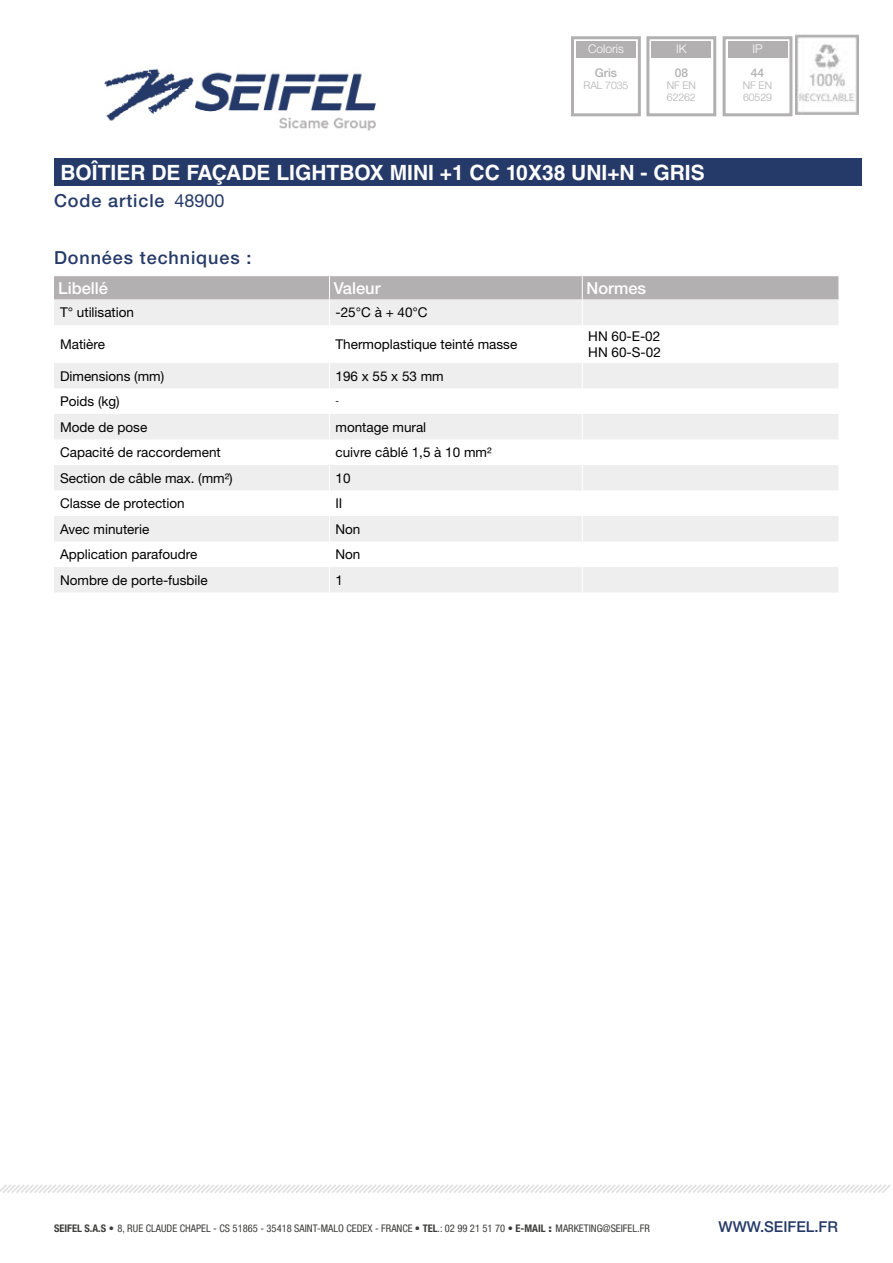
<style>
.page{position:relative;width:893px;height:1263px;background:#fff}
.page>*{position:absolute;margin:0;border:0;box-sizing:border-box;transform-origin:0 0}
.t1{font:700 21px "Helvetica LT Std";color:#fff}
.t2{font:500 18px "Helvetica Neue LT Std";letter-spacing:.05em;color:#253a68}
.t3{font:18px "Helvetica Neue LT Std";color:#253a68}
.t4{font:500 16.5px "Helvetica Neue LT Std";color:#fff}
.t5{font:500 15px "Helvetica Neue LT Std";color:#253a68}
.t6{font:13.5px/16.2px "Helvetica Neue LT Std";color:#000}
.t7{font:300 12px "Helvetica Neue LT Std";color:#fff}
.t8{font:500 12px "Helvetica Neue LT Std";color:#b2b0b0}
.t9{font:condensed 10.5px "Helvetica Neue LT Std";color:#3c3c3b}
.t10{font:300 10.5px/12px "Helvetica Neue LT Std";letter-spacing:-.01em;color:#b2b0b0}
.t11{font:9px "Helvetica Neue LT Std";color:#000}
.s1{font-weight:700}
.s2{font-weight:900;font-stretch:normal}
</style>
<div class="page">
<img style="left:104px;top:68px;width:272px;height:63px">
<svg style="left:0;top:1184px;width:891px;height:9px"></svg>
<div style="left:54px;top:158px;width:807px;height:28px;background:#253a68"></div>
<img style="left:796px;top:35px;width:63px;height:80px">
<div style="left:576px;top:41px;width:60px;height:17px;background:#b2b0b0"></div>
<div style="left:571px;top:36px;width:70px;height:80px;border:3px solid #b2b0b0"></div>
<div style="left:652px;top:41px;width:59px;height:17px;background:#b2b0b0"></div>
<div style="left:646px;top:36px;width:70px;height:80px;border:3px solid #b2b0b0"></div>
<div style="left:728px;top:41px;width:59px;height:17px;background:#b2b0b0"></div>
<div style="left:723px;top:36px;width:69px;height:80px;border:3px solid #b2b0b0"></div>
<svg style="left:54px;top:363px;width:784px;height:229px;fill:#efeeef"></svg>
<svg style="left:329px;top:363px;width:1px;height:229px"></svg>
<svg style="left:582px;top:363px;width:1px;height:229px"></svg>
<svg style="left:54px;top:276px;width:785px;height:49px;background:#d2d0d1"></svg>
<p class="t7" style="left:588px;top:41px;width:37px">Coloris</p>
<p class="t8" style="left:595px;top:66px;width:24px">Gris</p>
<p class="t10" style="left:583px;top:79px;width:46px">RAL 7035</p>
<p class="t7" style="left:676px;top:41px;width:12px">IK</p>
<p class="t8" style="left:675px;top:66px;width:15px">08</p>
<p class="t10" style="left:667px;top:79px;width:31px">NF EN<br>62262</p>
<h1 class="t1" style="left:60px;top:160px;width:646px">BOÎTIER DE FAÇADE LIGHTBOX MINI +1 CC 10X38 UNI+N - GRIS</h1>
<h2 class="t3" style="left:174px;top:190px;width:52px">48900</h2>
<h2 class="t2" style="left:54px;top:190px;width:112px">Code article</h2>
<h2 class="t2" style="left:54px;top:247px;width:199px">Données techniques :</h2>
<p class="t4" style="left:58px;top:278px;width:51px">Libellé</p>
<p class="t4" style="left:334px;top:278px;width:48px">Valeur</p>
<p class="t4" style="left:586px;top:278px;width:61px">Normes</p>
<p class="t6" style="left:60px;top:304px;width:76px">T° utilisation</p>
<p class="t6" style="left:335px;top:304px;width:94px">-25°C à + 40°C</p>
<p class="t6" style="left:60px;top:336px;width:47px">Matière</p>
<p class="t6" style="left:335px;top:336px;width:183px">Thermoplastique teinté masse</p>
<p class="t6" style="left:588px;top:328px;width:74px">HN 60-E-02<br>HN 60-S-02</p>
<p class="t6" style="left:60px;top:367px;width:106px">Dimensions (mm)</p>
<p class="t6" style="left:335px;top:367px;width:110px">196 x 55 x 53 mm</p>
<p class="t6" style="left:60px;top:393px;width:61px">Poids (kg)</p>
<p class="t11" style="left:335px;top:396px;width:5px">-</p>
<p class="t6" style="left:60px;top:418px;width:89px">Mode de pose</p>
<p class="t6" style="left:335px;top:418px;width:92px">montage mural</p>
<p class="t6" style="left:60px;top:444px;width:162px">Capacité de raccordement</p>
<p class="t6" style="left:335px;top:444px;width:158px">cuivre câblé 1,5 à 10 mm²</p>
<p class="t6" style="left:60px;top:469px;width:174px">Section de câble max. (mm²)</p>
<p class="t6" style="left:335px;top:469px;width:17px">10</p>
<p class="t6" style="left:60px;top:495px;width:126px">Classe de protection</p>
<p class="t6" style="left:335px;top:495px;width:8px">II</p>
<p class="t6" style="left:60px;top:520px;width:91px">Avec minuterie</p>
<p class="t6" style="left:335px;top:520px;width:27px">Non</p>
<p class="t6" style="left:60px;top:546px;width:139px">Application parafoudre</p>
<p class="t6" style="left:335px;top:546px;width:27px">Non</p>
<p class="t6" style="left:60px;top:572px;width:149px">Nombre de porte-fusbile</p>
<p class="t6" style="left:335px;top:572px;width:9px">1</p>
<p class="t7" style="left:752px;top:41px;width:12px">IP</p>
<p class="t8" style="left:751px;top:66px;width:15px">44</p>
<p class="t10" style="left:743px;top:79px;width:31px">NF EN<br>60529</p>
<p class="t9" style="left:54px;top:1222px;width:597px"><span class="s1">SEIFEL S.A.S</span> <span class="s2">•</span> 8, RUE CLAUDE CHAPEL - CS 51865 - 35418 SAINT-MALO CEDEX - FRANCE • <span class="s1">TEL</span>.: 02 99 21 51 70 • <span class="s1">E-MAIL</span> <span class="s2">:</span> MARKETING@SEIFEL.FR</p>
<p class="t5" style="left:719px;top:1218px;width:121px">WWW.SEIFEL.FR</p>
</div>
